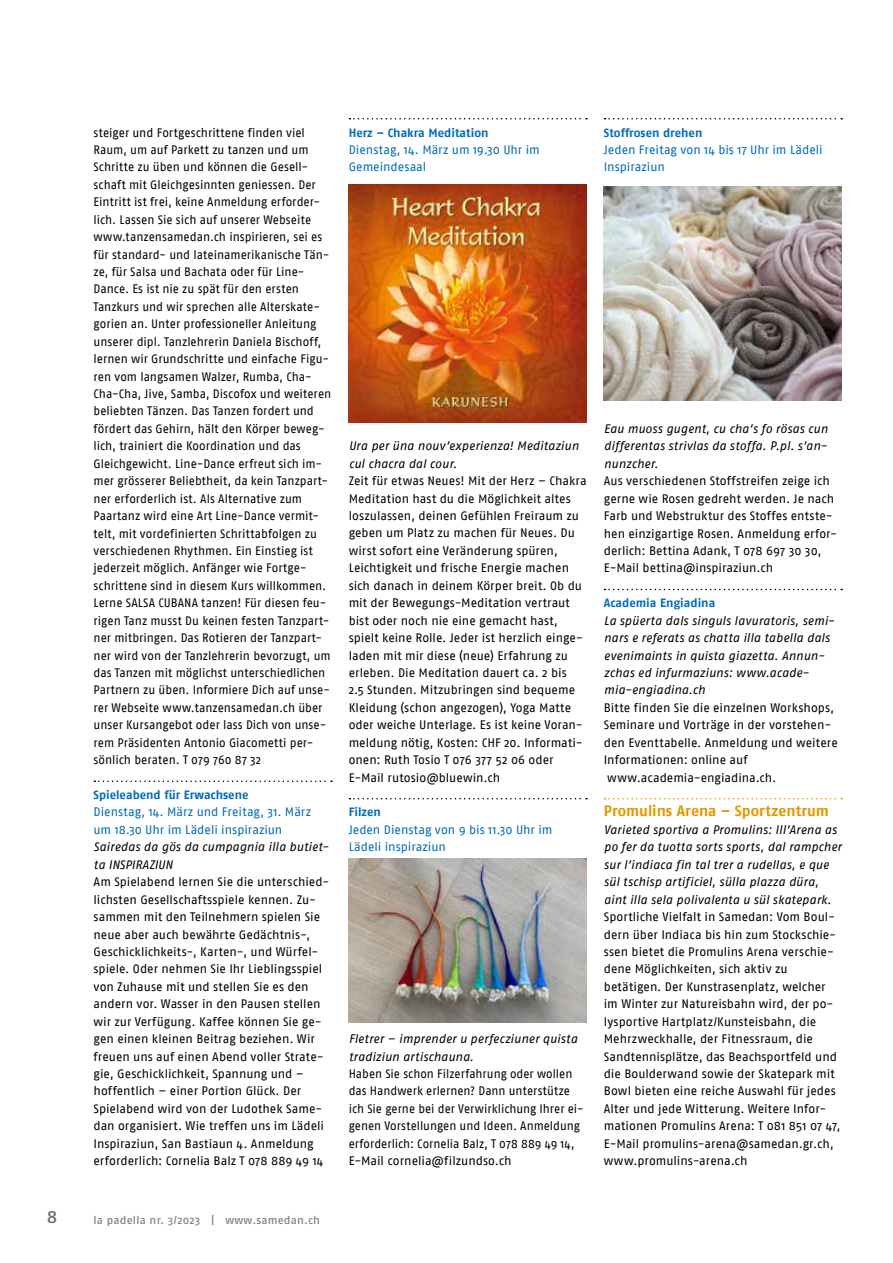
<style>
.page{position:relative;width:893px;height:1263px;background:#fff}
.page>*{position:absolute;margin:0;border:0;box-sizing:border-box;transform-origin:0 0}
.t1{font:500 18px "Fago No";color:#706f6f}
.t2{font:700 15px "Fago No Lf";letter-spacing:-.005em;color:#e39700}
.t3{font:12.3px/17.4px "Fago No";color:#000}
.t4{font:12.3px/17.4px "Fago No";color:#000;scale:.96 1}
.t5{font:italic 12.3px/17.4px "Fago No";letter-spacing:.005em;color:#000}
.t6{font:12.3px/17.4px "Fago No";color:#000;scale:.95 1}
.t7{font:12.3px/17.4px "Fago No";color:#006cb6}
.t8{font:700 12px "Fago No Lf";color:#006cb6}
.t9{font:500 11.25px "Fago No";letter-spacing:.02em;color:#878787}
</style>
<div class="page">
<svg style="left:94px;top:780px;width:238px;height:2px"></svg>
<svg style="left:349px;top:118px;width:238px;height:1px"></svg>
<svg style="left:349px;top:798px;width:238px;height:1px"></svg>
<img style="left:349px;top:185px;width:238px;height:238px">
<img style="left:349px;top:858px;width:238px;height:164px">
<svg style="left:605px;top:118px;width:237px;height:1px"></svg>
<svg style="left:605px;top:589px;width:237px;height:1px"></svg>
<svg style="left:605px;top:798px;width:237px;height:1px"></svg>
<img style="left:604px;top:187px;width:238px;height:213px">
<p class="t4" style="left:94px;top:123px;width:249px">steiger und Fortgeschrittene finden viel Raum, um auf Parkett zu tanzen und um Schritte zu üben und können die Gesell&shy;schaft mit Gleichgesinnten geniessen. Der Eintritt ist frei, keine Anmeldung erforder&shy;lich. Lassen Sie sich auf unserer Webseite www.tanzensamedan.ch inspirieren, sei es für standard- und lateinamerikanische Tän&shy;ze, für Salsa und Bachata oder für Line-Dance. Es ist nie zu spät für den ersten Tanzkurs und wir sprechen alle Alterskate&shy;gorien an. Unter professioneller Anleitung unserer dipl. Tanzlehrerin Daniela Bischoff, lernen wir Grundschritte und einfache Figu&shy;ren vom langsamen Walzer, Rumba, Cha-Cha-Cha, Jive, Samba, Discofox und weiteren beliebten Tänzen. Das Tanzen fordert und fördert das Gehirn, hält den Körper beweg&shy;lich, trainiert die Koordination und das Gleichgewicht. Line-Dance erfreut sich im&shy;mer grösserer Beliebtheit, da kein Tanzpart&shy;ner erforderlich ist. Als Alternative zum Paartanz wird eine Art Line-Dance vermit&shy;telt, mit vordefinierten Schrittabfolgen zu verschiedenen Rhythmen. Ein Einstieg ist jederzeit möglich. Anfänger wie Fortge&shy;schrittene sind in diesem Kurs willkommen.<br>Lerne SALSA CUBANA tanzen! Für diesen feu&shy;rigen Tanz musst Du keinen festen Tanzpart&shy;ner mitbringen. Das Rotieren der Tanzpart&shy;ner wird von der Tanzlehrerin bevorzugt, um das Tanzen mit möglichst unterschiedlichen Partnern zu üben. Informiere Dich auf unse&shy;rer Webseite www.tanzensamedan.ch über unser Kursangebot oder lass Dich von unse&shy;rem Präsidenten Antonio Giacometti per&shy;sönlich beraten. T 079 760 87 32</p>
<p class="t8" style="left:94px;top:788px;width:156px">Spieleabend für Erwachsene</p>
<p class="t7" style="left:94px;top:803px;width:219px">Dienstag, 14. März und Freitag, 31. März um 18.30 Uhr im Lädeli inspiraziun</p>
<p class="t5" style="left:94px;top:838px;width:237px">Sairedas da gös da cumpagnia illa butiet&shy;ta INSPIRAZIUN</p>
<p class="t3" style="left:94px;top:873px;width:237px">Am Spielabend lernen Sie die unterschied&shy;lichsten Gesellschaftsspiele kennen. Zu&shy;sammen mit den Teilnehmern spielen Sie neue aber auch bewährte Gedächtnis-, Geschicklichkeits-, Karten-, und Würfel&shy;spiele. Oder nehmen Sie Ihr Lieblingsspiel von Zuhause mit und stellen Sie es den andern vor. Wasser in den Pausen stellen wir zur Verfügung. Kaffee können Sie ge&shy;gen einen kleinen Beitrag beziehen. Wir freuen uns auf einen Abend voller Strate&shy;gie, Geschicklichkeit, Spannung und – hoffentlich – einer Portion Glück. Der Spielabend wird von der Ludothek Same&shy;dan organisiert. Wie treffen uns im Lädeli Inspiraziun, San Bastiaun 4. Anmeldung erforderlich: Cornelia Balz T 078 889 49 14</p>
<h1 class="t1" style="left:47px;top:1206px;width:12px">8</h1>
<p class="t9" style="left:94px;top:1213px;width:228px">la padella nr. 3/2023 | www.samedan.ch</p>
<p class="t8" style="left:349px;top:125px;width:141px">Herz – Chakra Meditation</p>
<p class="t7" style="left:349px;top:141px;width:193px">Dienstag, 14. März um 19.30 Uhr im<br>Gemeindesaal</p>
<p class="t8" style="left:604px;top:125px;width:100px">Stoffrosen drehen</p>
<p class="t7" style="left:604px;top:141px;width:220px">Jeden Freitag von 14 bis 17 Uhr im Lädeli<br>Inspiraziun</p>
<p class="t5" style="left:349px;top:437px;width:232px">Ura per üna nouv’experienza! Meditaziun cul chacra dal cour.</p>
<p class="t3" style="left:349px;top:472px;width:240px">Zeit für etwas Neues! Mit der Herz – Chakra Meditation hast du die Möglichkeit altes loszulassen, deinen Gefühlen Freiraum zu geben um Platz zu machen für Neues. Du wirst sofort eine Veränderung spüren, Leichtigkeit und frische Energie machen sich danach in deinem Körper breit. Ob du mit der Bewegungs-Meditation vertraut bist oder noch nie eine gemacht hast, spielt keine Rolle. Jeder ist herzlich einge&shy;laden mit mir diese (neue) Erfahrung zu erleben. Die Meditation dauert ca. 2 bis<br>2.5 Stunden. Mitzubringen sind bequeme Kleidung (schon angezogen), Yoga Matte oder weiche Unterlage. Es ist keine Voran&shy;meldung nötig, Kosten: CHF 20. Informati&shy;onen: Ruth Tosio T 076 377 52 06 oder E-Mail rutosio@bluewin.ch</p>
<p class="t8" style="left:349px;top:805px;width:34px">Filzen</p>
<p class="t7" style="left:349px;top:821px;width:205px">Jeden Dienstag von 9 bis 11.30 Uhr im<br>Lädeli inspiraziun</p>
<p class="t5" style="left:349px;top:1030px;width:230px">Fletrer – imprender u perfecziuner quista tradiziun artischauna.</p>
<p class="t6" style="left:349px;top:1065px;width:249px">Haben Sie schon Filzerfahrung oder wollen das Handwerk erlernen? Dann unterstütze ich Sie gerne bei der Verwirklichung Ihrer ei&shy;genen Vorstellungen und Ideen. Anmeldung erforderlich: Cornelia Balz, T 078 889 49 14, E-Mail cornelia@filzundso.ch</p>
<p class="t5" style="left:604px;top:420px;width:226px;text-align:justify">Eau muoss gugent, cu cha’s fo rösas cun differentas strivlas da stoffa. P.pl. s’an&shy;nunzcher.</p>
<p class="t3" style="left:604px;top:472px;width:235px">Aus verschiedenen Stoffstreifen zeige ich gerne wie Rosen gedreht werden. Je nach Farb und Webstruktur des Stoffes entste&shy;hen einzigartige Rosen. Anmeldung erfor&shy;derlich: Bettina Adank, T 078 697 30 30, E-Mail bettina@inspiraziun.ch</p>
<p class="t8" style="left:604px;top:596px;width:113px">Academia Engiadina</p>
<p class="t5" style="left:604px;top:612px;width:232px">La spüerta dals singuls lavuratoris, semi&shy;nars e referats as chatta illa tabella dals evenimaints in quista giazetta. Annun&shy;zchas ed infurmaziuns: www.acade&shy;mia-engiadina.ch</p>
<p class="t3" style="left:604px;top:699px;width:236px">Bitte finden Sie die einzelnen Workshops, Seminare und Vorträge in der vorstehen&shy;den Eventtabelle. Anmeldung und weitere Informationen: online auf www.academia-engiadina.ch.</p>
<p class="t2" style="left:604px;top:802px;width:227px">Promulins Arena – Sportzentrum</p>
<p class="t5" style="left:604px;top:821px;width:239px">Varieted sportiva a Promulins: Ill’Arena as po fer da tuotta sorts sports, dal rampcher sur l’indiaca fin tal trer a rudellas, e que sül tschisp artificiel, sülla plazza düra, aint illa sela polivalenta u sül skatepark.</p>
<p class="t3" style="left:604px;top:908px;width:238px">Sportliche Vielfalt in Samedan: Vom Boul&shy;dern über Indiaca bis hin zum Stockschie&shy;ssen bietet die Promulins Arena verschie&shy;dene Möglichkeiten, sich aktiv zu betätigen. Der Kunstrasenplatz, welcher im Winter zur Natureisbahn wird, der po&shy;lysportive Hartplatz/Kunsteisbahn, die Mehrzweckhalle, der Fitnessraum, die Sandtennisplätze, das Beachsportfeld und die Boulderwand sowie der Skatepark mit Bowl bieten eine reiche Auswahl für jedes Alter und jede Witterung. Weitere Infor&shy;mationen Promulins Arena: T 081 851 07 47, E-Mail promulins-arena@samedan.gr.ch, www.promulins-arena.ch</p>
</div>
